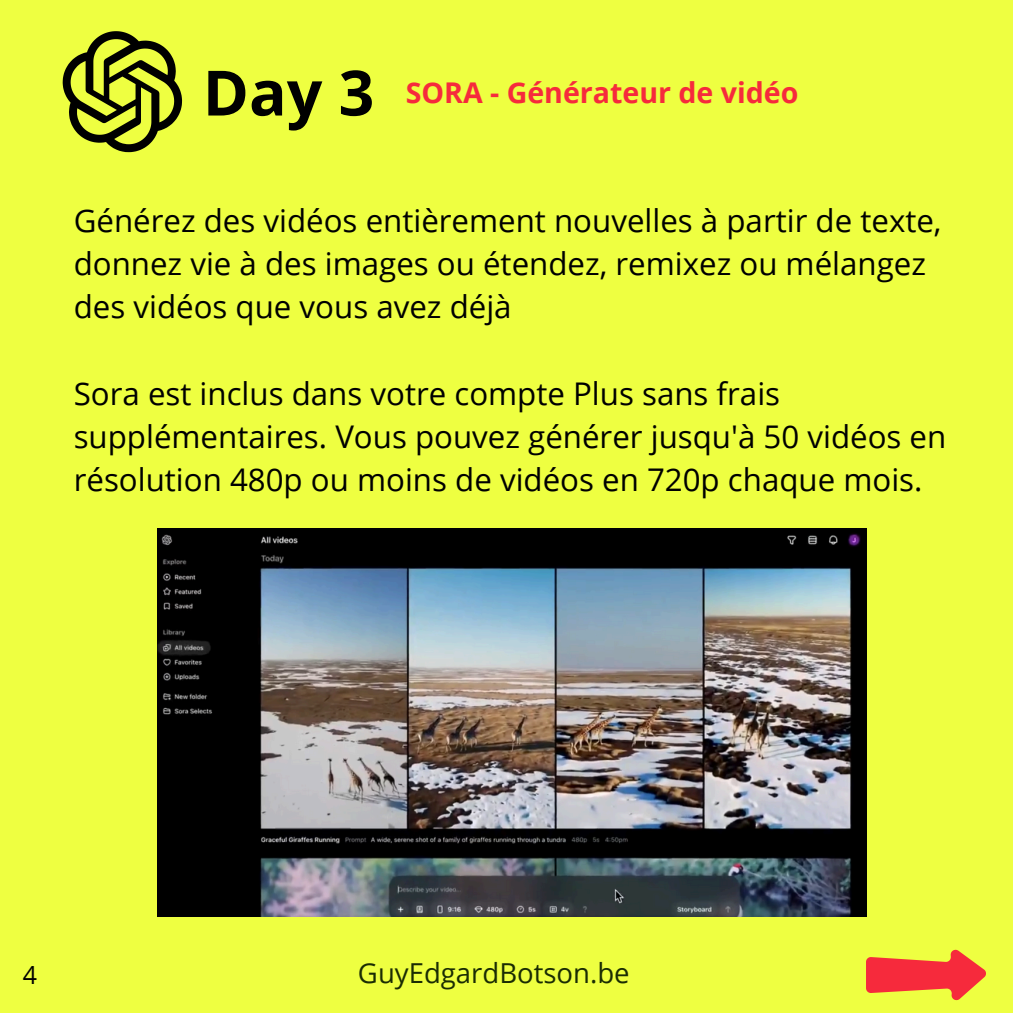
<style>
.page{position:relative;width:1013px;height:1013px;background:#fff}
.page>*{position:absolute;margin:0;border:0;box-sizing:border-box;transform-origin:0 0}
.t1{font:700 62.5px "Open Sans";color:#000}
.t2{font:31.25px/43.1px "Open Sans";color:#000}
.t3{font:700 28.5px "Open Sans";color:#f62a3c}
.t4{font:27.5px "Open Sans";color:#1a2c03}
.t5{font:25px "Open Sans";color:#000}
</style>
<div class="page">
<div style="left:0;top:0;width:1012px;height:1012px;background:#eeff41"></div>
<svg style="left:63px;top:31px;width:119px;height:121px"></svg>
<svg style="left:866px;top:949px;width:120px;height:51px"></svg>
<img style="left:157px;top:528px;width:709px;height:388px">
<p class="t1" style="left:203px;top:49px;width:173px">Day 3</p>
<h3 class="t3" style="left:406px;top:72px;width:394px">SORA - Générateur de vidéo</h3>
<h1 class="t2" style="left:74px;top:198px;width:869px">Générez des vidéos entièrement nouvelles à partir de texte, donnez vie à des images ou étendez, remixez ou mélangez des vidéos que vous avez déjà</h1>
<h2 class="t2" style="left:74px;top:371px;width:874px">Sora est inclus dans votre compte Plus sans frais supplémentaires. Vous pouvez générer jusqu'à 50 vidéos en résolution 480p ou moins de vidéos en 720p chaque mois.</h2>
<p class="t5" style="left:23px;top:957px;width:16px">4</p>
<h3 class="t4" style="left:358px;top:953px;width:273px">GuyEdgardBotson.be</h3>
</div>
